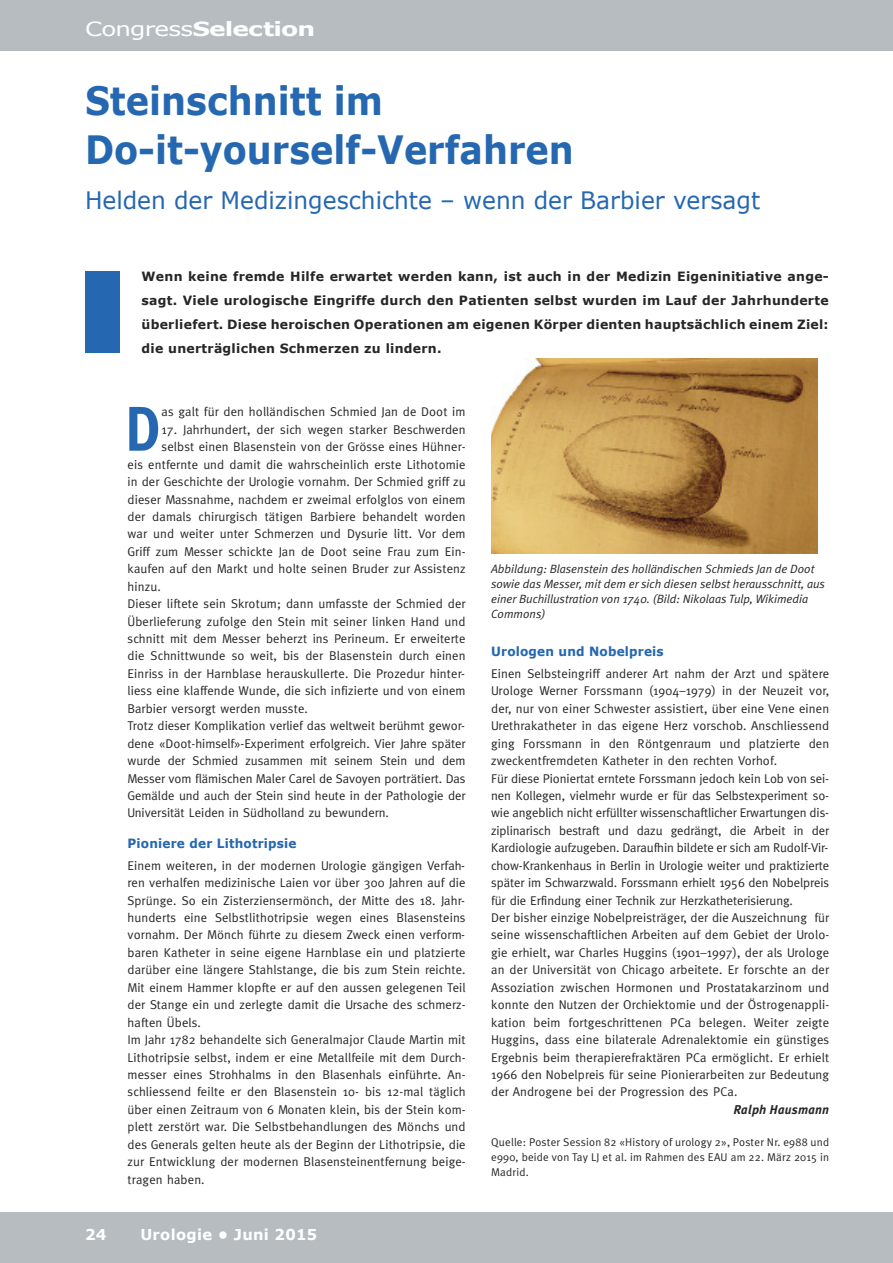
<style>
.page{position:relative;width:893px;height:1263px;background:#fff}
.page>*{position:absolute;margin:0;border:0;box-sizing:border-box;transform-origin:0 0}
.t1{font:700 63px "Meta Plus";color:#2567b0;scale:.9 1}
.t2{font:700 39px/48.8px "Verdana";color:#2567b0;scale:.9 1}
.t3{font:24px "Verdana";color:#2567b0}
.t4{font:700 19.5px "Verdana";letter-spacing:-.035em;color:#fff;scale:1.28 1}
.t5{font:700 15px "Verdana";letter-spacing:.02em;color:#fff}
.t6{font:12.75px/17.4px "Meta Plus";letter-spacing:.01em;color:#272627}
.t7{font:700 12.75px/24px "Verdana";letter-spacing:.02em;color:#272627;text-align:justify}
.t8{font:700 12.75px "Verdana";letter-spacing:.015em;color:#2567b0;scale:.95 1}
.t9{font:italic 700 12.75px "Meta Plus";letter-spacing:.015em;color:#272627}
.t10{font:italic 12px/15px "Meta Plus Normal";color:#272627}
.t11{font:11.25px/15px "Meta Plus Normal";letter-spacing:.015em;color:#272627;text-align:justify}
.s1{font-weight:400}
</style>
<div class="page">
<div style="left:0;top:0;width:893px;height:51px;background:#b6bcc0"></div>
<div style="left:0;top:1212px;width:893px;height:51px;background:#b6bcc0"></div>
<div style="left:85px;top:271px;width:34px;height:82px;background:#2567b0"></div>
<img style="left:491px;top:358px;width:326px;height:195px">
<h3 class="t4" style="left:85px;top:17px;width:181px"><span class="s1">Congress</span>Selection</h3>
<h2 class="t2" style="left:85px;top:75px;width:544px">Steinschnitt im<br>Do-it-yourself-Verfahren</h2>
<h3 class="t3" style="left:85px;top:185px;width:677px">Helden der Medizingeschichte – wenn der Barbier versagt</h3>
<p class="t7" style="left:142px;top:264px;width:689px">Wenn keine fremde Hilfe erwartet werden kann, ist auch in der Medizin Eigeninitiative ange&shy;sagt. Viele urologische Eingriffe durch den Patienten selbst wurden im Lauf der Jahrhunderte überliefert. Diese heroischen Operationen am eigenen Körper dienten hauptsächlich einem Ziel: die unerträglichen Schmerzen zu lindern.</p>
<h1 class="t1" style="left:125px;top:392px;width:42px">D</h1>
<p class="t6" style="left:162px;top:403px;width:306px">as galt für den holländischen Schmied Jan de Doot im</p>
<p class="t6" style="left:162px;top:421px;width:306px">17. Jahrhundert, der sich wegen starker Beschwerden</p>
<p class="t6" style="left:162px;top:438px;width:306px">selbst einen Blasenstein von der Grösse eines Hühner-</p>
<p class="t6" style="left:128px;top:456px;width:340px">eis entfernte und damit die wahrscheinlich erste Lithotomie</p>
<p class="t6" style="left:128px;top:473px;width:340px">in der Geschichte der Urologie vornahm. Der Schmied griff zu</p>
<p class="t6" style="left:128px;top:490px;width:340px">dieser Massnahme, nachdem er zweimal erfolglos von einem</p>
<p class="t6" style="left:128px;top:508px;width:340px">der damals chirurgisch tätigen Barbiere behandelt worden</p>
<p class="t6" style="left:128px;top:525px;width:340px">war und weiter unter Schmerzen und Dysurie litt. Vor dem</p>
<p class="t6" style="left:128px;top:543px;width:340px">Griff zum Messer schickte Jan de Doot seine Frau zum Ein-</p>
<p class="t6" style="left:128px;top:560px;width:340px">kaufen auf den Markt und holte seinen Bruder zur Assistenz</p>
<p class="t6" style="left:128px;top:578px;width:35px">hinzu.</p>
<p class="t6" style="left:128px;top:595px;width:340px">Dieser liftete sein Skrotum; dann umfasste der Schmied der</p>
<p class="t6" style="left:128px;top:612px;width:340px">Überlieferung zufolge den Stein mit seiner linken Hand und</p>
<p class="t6" style="left:128px;top:630px;width:340px">schnitt mit dem Messer beherzt ins Perineum. Er erweiterte</p>
<p class="t6" style="left:128px;top:647px;width:340px">die Schnittwunde so weit, bis der Blasenstein durch einen</p>
<p class="t6" style="left:128px;top:665px;width:339px">Einriss in der Harnblase herauskullerte. Die Prozedur hinter-</p>
<p class="t6" style="left:128px;top:682px;width:340px">liess eine klaffende Wunde, die sich infizierte und von einem</p>
<p class="t6" style="left:128px;top:700px;width:182px">Barbier versorgt werden musste.</p>
<p class="t6" style="left:128px;top:717px;width:339px">Trotz dieser Komplikation verlief das weltweit berühmt gewor-</p>
<p class="t6" style="left:128px;top:734px;width:340px">dene «Doot-himself»-Experiment erfolgreich. Vier Jahre später</p>
<p class="t6" style="left:128px;top:752px;width:340px">wurde der Schmied zusammen mit seinem Stein und dem</p>
<p class="t6" style="left:128px;top:769px;width:340px">Messer vom flämischen Maler Carel de Savoyen porträtiert. Das</p>
<p class="t6" style="left:128px;top:787px;width:340px">Gemälde und auch der Stein sind heute in der Pathologie der</p>
<p class="t6" style="left:128px;top:804px;width:263px">Universität Leiden in Südholland zu bewundern.</p>
<p class="t8" style="left:128px;top:835px;width:179px">Pioniere der Lithotripsie</p>
<p class="t6" style="left:128px;top:857px;width:340px">Einem weiteren, in der modernen Urologie gängigen Verfah&shy;ren verhalfen medizinische Laien vor über 300 Jahren auf die Sprünge. So ein Zisterziensermönch, der Mitte des 18. Jahr&shy;hunderts eine Selbstlithotripsie wegen eines Blasensteins vornahm. Der Mönch führte zu diesem Zweck einen verform&shy;baren Katheter in seine eigene Harnblase ein und platzierte darüber eine längere Stahlstange, die bis zum Stein reichte.<br>Mit einem Hammer klopfte er auf den aussen gelegenen Teil der Stange ein und zerlegte damit die Ursache des schmerz&shy;haften Übels.<br>Im Jahr 1782 behandelte sich Generalmajor Claude Martin mit Lithotripsie selbst, indem er eine Metallfeile mit dem Durch&shy;messer eines Strohhalms in den Blasenhals einführte. An&shy;schliessend feilte er den Blasenstein 10- bis 12-mal täglich über einen Zeitraum von 6 Monaten klein, bis der Stein kom&shy;plett zerstört war. Die Selbstbehandlungen des Mönchs und des Generals gelten heute als der Beginn der Lithotripsie, die zur Entwicklung der modernen Blasensteinentfernung beige&shy;tragen haben.</p>
<p class="t5" style="left:85px;top:1225px;width:23px">24</p>
<p class="t5" style="left:140px;top:1225px;width:178px">Urologie • Juni 2015</p>
<p class="t10" style="left:491px;top:561px;width:335px">Abbildung: Blasenstein des holländischen Schmieds Jan de Doot sowie das Messer, mit dem er sich diesen selbst herausschnitt, aus einer Buchillustration von 1740. (Bild: Nikolaas Tulp, Wikimedia Commons)</p>
<p class="t8" style="left:491px;top:643px;width:183px">Urologen und Nobelpreis</p>
<p class="t6" style="left:491px;top:665px;width:340px">Einen Selbsteingriff anderer Art nahm der Arzt und spätere Urologe Werner Forssmann (1904–1979) in der Neuzeit vor, der, nur von einer Schwester assistiert, über eine Vene einen Urethrakatheter in das eigene Herz vorschob. Anschliessend ging Forssmann in den Röntgenraum und platzierte den zweckentfremdeten Katheter in den rechten Vorhof.<br>Für diese Pioniertat erntete Forssmann jedoch kein Lob von sei&shy;nen Kollegen, vielmehr wurde er für das Selbstexperiment so&shy;wie angeblich nicht erfüllter wissenschaftlicher Erwartungen dis&shy;ziplinarisch bestraft und dazu gedrängt, die Arbeit in der Kardiologie aufzugeben. Daraufhin bildete er sich am Rudolf-Vir&shy;chow-Krankenhaus in Berlin in Urologie weiter und praktizierte später im Schwarzwald. Forssmann erhielt 1956 den Nobelpreis für die Erfindung einer Technik zur Herzkatheterisierung.<br>Der bisher einzige Nobelpreisträger, der die Auszeichnung für seine wissenschaftlichen Arbeiten auf dem Gebiet der Urolo&shy;gie erhielt, war Charles Huggins (1901–1997), der als Urologe an der Universität von Chicago arbeitete. Er forschte an der Assoziation zwischen Hormonen und Prostatakarzinom und konnte den Nutzen der Orchiektomie und der Östrogenappli&shy;kation beim fortgeschrittenen PCa belegen. Weiter zeigte Huggins, dass eine bilaterale Adrenalektomie ein günstiges Ergebnis beim therapierefraktären PCa ermöglicht. Er erhielt 1966 den Nobelpreis für seine Pionierarbeiten zur Bedeutung der Androgene bei der Progression des PCa.</p>
<p class="t9" style="left:733px;top:1102px;width:97px">Ralph Hausmann</p>
<p class="t11" style="left:491px;top:1135px;width:340px">Quelle: Poster Session 82 «History of urology 2», Poster Nr. e988 und e990, beide von Tay LJ et al. im Rahmen des EAU am 22. März 2015 in Madrid.</p>
</div>
